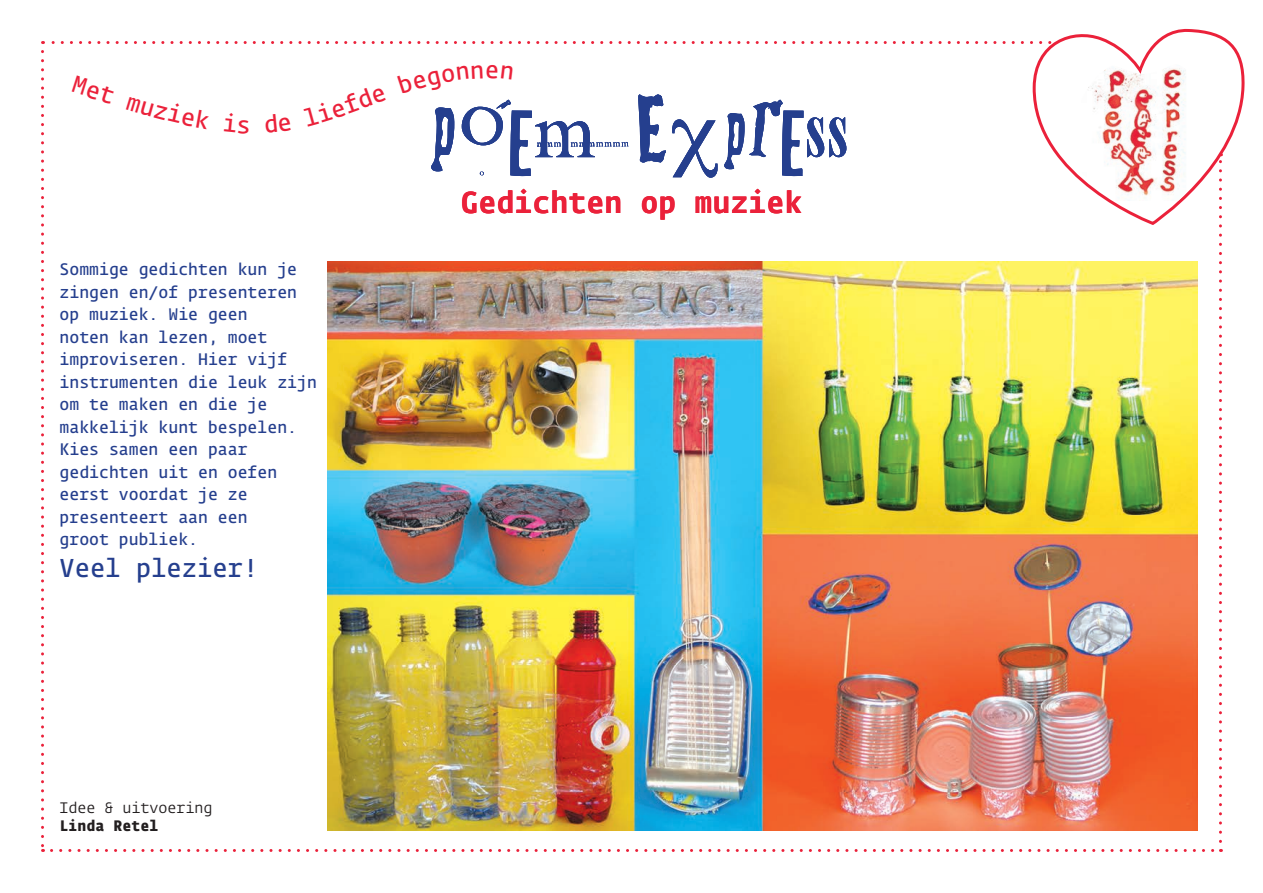
<style>
.page{position:relative;width:1263px;height:893px;background:#fff}
.page>*{position:absolute;margin:0;border:0;box-sizing:border-box;transform-origin:0 0}
.t1{font:76.8px "P22 Dada";color:#253f8e}
.Standaard{font:500 30px "Fedra Mono Std";color:#eb213a}
.t2{font:600 25.5px "Fedra Mono Std";color:#253f8e}
.t3{font:600 16.5px/22.5px "Fedra Mono Std";color:#253f8e}
.t4{font:15px "Fedra Mono Std";color:#231f20}
.t5{font:700 15px "Fedra Mono Std";color:#231f20}
.s1{font-size:87.45px}
.s2{font-size:92.55px}
.s3{font-family:"P22 Dada Alt"}
.s4{font-size:100.95px}
</style>
<div class="page">
<img style="left:41px;top:28px;width:1204px;height:824px">
<p class="t3" style="left:60px;top:258px;width:239px">Sommige gedichten kun je zingen en/of presenteren</p>
<p class="t3" style="left:60px;top:303px;width:190px">op muziek. Wie geen</p>
<p class="t3" style="left:60px;top:325px;width:209px">noten kan lezen, moet</p>
<p class="t3" style="left:60px;top:348px;width:229px">improviseren. Hier vijf</p>
<p class="t3" style="left:60px;top:370px;width:259px">instrumenten die leuk zijn om te maken en die je</p>
<p class="t3" style="left:60px;top:415px;width:239px">makkelijk kunt bespelen.<br>Kies samen een paar</p>
<p class="t3" style="left:60px;top:460px;width:219px">gedichten uit en oefen eerst voordat je ze</p>
<p class="t3" style="left:60px;top:505px;width:190px">presenteert aan een</p>
<p class="t3" style="left:60px;top:528px;width:140px">groot publiek.</p>
<p class="t2" style="left:60px;top:552px;width:200px">Veel plezier!</p>
<p class="t4" style="left:60px;top:799px;width:154px">Idee &amp; uitvoering</p>
<p class="t5" style="left:60px;top:816px;width:100px">Linda Retel</p>
<p class="t1" style="left:427px;top:90px;width:423px"><span class="s1">P</span>OE<span class="s2">M</span> <span class="s3">E</span><span class="s4">X</span>PRE<span class="s1">SS</span></p>
<p class="Standaard" style="left:460px;top:184px;width:344px">Gedichten op muziek</p>
</div>
